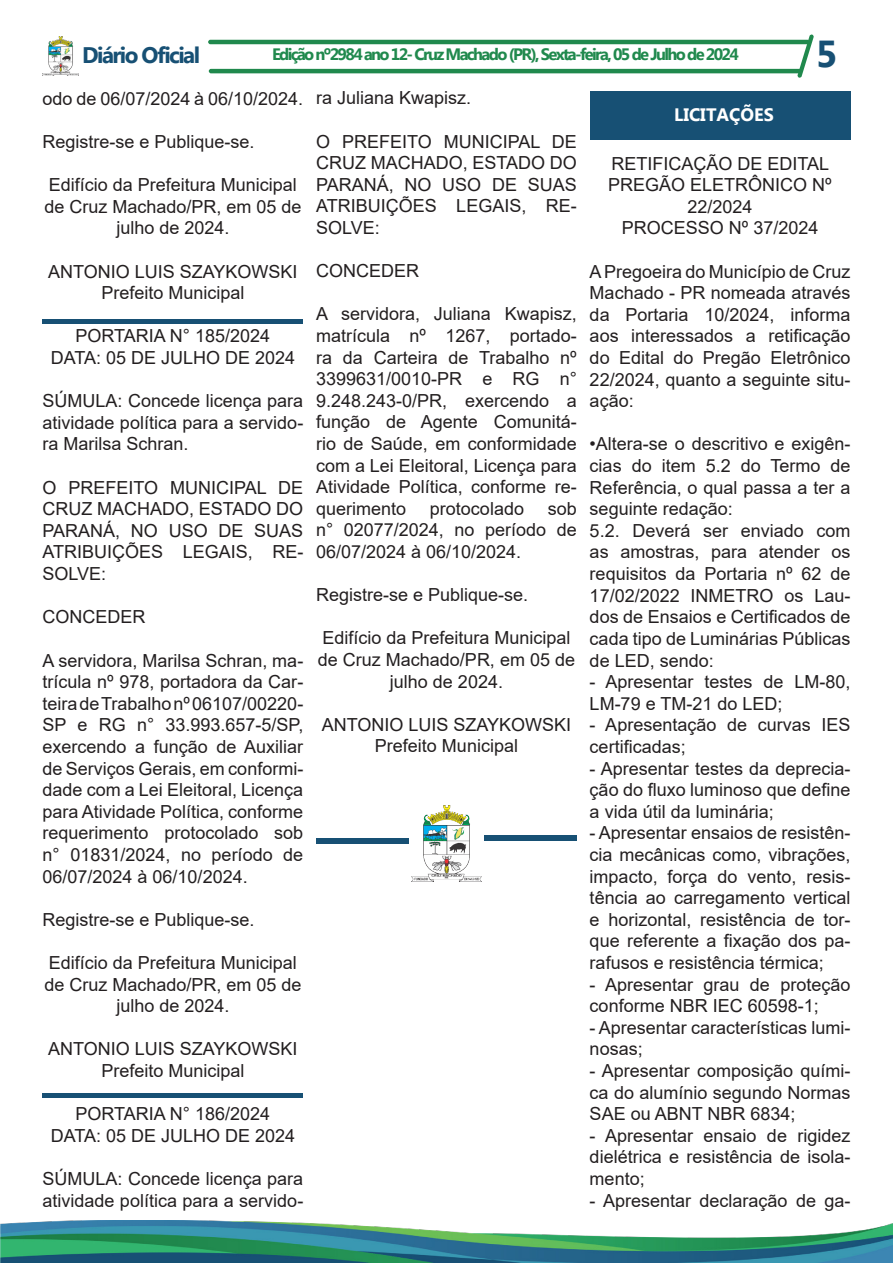
<style>
.page{position:relative;width:893px;height:1263px;background:#fff}
.page>*{position:absolute;margin:0;border:0;box-sizing:border-box;transform-origin:0 0}
.t1{font:700 37.5px "Myanmar Text";color:#175074}
.t2{font:700 22.5px "Myanmar Text";letter-spacing:-.07em;color:#175074}
.t3{font:18px/21.6px "Arial";color:#231f20;text-align:justify}
.t4{font:700 18px "Myanmar Text";color:#fff}
.t5{font:700 16.5px "Myanmar Text";letter-spacing:-.1em;color:#20894d}
</style>
<div class="page">
<hr style="left:208px;top:40px;width:602px;height:4px;background:#20894d;border-radius:2px">
<hr style="left:209px;top:69px;width:593px;height:4px;background:#20894d;border-radius:2px">
<img style="left:43px;top:37px;width:36px;height:38px">
<svg style="left:797px;top:34px;width:17px;height:44px"></svg>
<img style="left:0;top:1220px;width:893px;height:43px">
<svg style="left:43px;top:319px;width:260px;height:4px"></svg>
<svg style="left:43px;top:1093px;width:260px;height:4px"></svg>
<svg style="left:316px;top:838px;width:93px;height:5px"></svg>
<img style="left:411px;top:806px;width:71px;height:75px">
<svg style="left:484px;top:835px;width:93px;height:6px"></svg>
<div style="left:590px;top:91px;width:260px;height:49px;background:#175074"></div>
<p class="t2" style="left:82px;top:42px;width:119px">Diário Oficial</p>
<p class="t5" style="left:272px;top:45px;width:468px">Edição nº2984 ano 12- Cruz Machado (PR), Sexta-feira, 05 de Julho de 2024</p>
<p class="t1" style="left:816px;top:32px;width:23px">5</p>
<p class="t3" style="left:43px;top:88px;width:262px">odo de 06/07/2024 à 06/10/2024.</p>
<p class="t3" style="left:43px;top:131px;width:214px">Registre-se e Publique-se.</p>
<p class="t3" style="left:44px;top:174px;width:259px;text-align:center">Edifício da Prefeitura Municipal de Cruz Machado/PR, em 05 de julho de 2024.</p>
<p class="t3" style="left:48px;top:260px;width:251px">ANTONIO LUIS SZAYKOWSKI</p>
<p class="t3" style="left:101px;top:282px;width:145px">Prefeito Municipal</p>
<p class="t3" style="left:76px;top:325px;width:196px">PORTARIA N° 185/2024</p>
<p class="t3" style="left:51px;top:347px;width:246px">DATA: 05 DE JULHO DE 2024</p>
<p class="t3" style="left:43px;top:390px;width:262px">SÚMULA: Concede licença para atividade política para a servido&shy;ra Marilsa Schran.</p>
<p class="t3" style="left:43px;top:476px;width:262px">O PREFEITO MUNICIPAL DE CRUZ MACHADO, ESTADO DO PARANÁ, NO USO DE SUAS ATRIBUIÇÕES LEGAIS, RE-SOLVE:</p>
<p class="t3" style="left:43px;top:606px;width:104px">CONCEDER</p>
<p class="t3" style="left:43px;top:649px;width:262px">A servidora, Marilsa Schran, ma&shy;trícula nº 978, portadora da Car&shy;teira de Trabalho nº 06107/00220- SP e RG n° 33.993.657-5/SP, exercendo a função de Auxiliar de Serviços Gerais, em conformi&shy;dade com a Lei Eleitoral, Licença para Atividade Política, conforme requerimento protocolado sob n° 01831/2024, no período de 06/07/2024 à 06/10/2024.</p>
<p class="t3" style="left:43px;top:908px;width:214px">Registre-se e Publique-se.</p>
<p class="t3" style="left:44px;top:952px;width:259px;text-align:center">Edifício da Prefeitura Municipal de Cruz Machado/PR, em 05 de julho de 2024.</p>
<p class="t3" style="left:48px;top:1038px;width:251px">ANTONIO LUIS SZAYKOWSKI</p>
<p class="t3" style="left:101px;top:1060px;width:145px">Prefeito Municipal</p>
<p class="t3" style="left:76px;top:1103px;width:196px">PORTARIA N° 186/2024</p>
<p class="t3" style="left:51px;top:1124px;width:246px">DATA: 05 DE JULHO DE 2024</p>
<p class="t3" style="left:43px;top:1168px;width:262px">SÚMULA: Concede licença para atividade política para a servido-</p>
<p class="t3" style="left:316px;top:87px;width:157px">ra Juliana Kwapisz.</p>
<p class="t3" style="left:316px;top:130px;width:262px">O PREFEITO MUNICIPAL DE CRUZ MACHADO, ESTADO DO PARANÁ, NO USO DE SUAS ATRIBUIÇÕES LEGAIS, RE-SOLVE:</p>
<p class="t3" style="left:316px;top:260px;width:104px">CONCEDER</p>
<p class="t3" style="left:316px;top:303px;width:262px">A servidora, Juliana Kwapisz, matrícula nº 1267, portado&shy;ra da Carteira de Trabalho nº 3399631/0010-PR e RG n° 9.248.243-0/PR, exercendo a função de Agente Comunitá&shy;rio de Saúde, em conformidade com a Lei Eleitoral, Licença para Atividade Política, conforme re&shy;querimento</p>
<p class="t3" style="left:316px;top:498px;width:262px;text-indent:232px">sob n° 02077/2024, no período de 06/07/2024 à 06/10/2024.</p>
<p class="t3" style="left:316px;top:584px;width:214px">Registre-se e Publique-se.</p>
<p class="t3" style="left:318px;top:627px;width:259px;text-align:center">Edifício da Prefeitura Municipal de Cruz Machado/PR, em 05 de julho de 2024.</p>
<p class="t3" style="left:322px;top:714px;width:251px">ANTONIO LUIS SZAYKOWSKI</p>
<p class="t3" style="left:375px;top:735px;width:145px">Prefeito Municipal</p>
<p class="t3" style="left:430px;top:498px;width:96px">protocolado</p>
<p class="t4" style="left:674px;top:105px;width:101px">LICITAÇÕES</p>
<p class="t3" style="left:611px;top:152px;width:219px">RETIFICAÇÃO DE EDITAL</p>
<p class="t3" style="left:608px;top:174px;width:225px;text-align:center">PREGÃO ELETRÔNICO Nº<br>22/2024</p>
<p class="t3" style="left:622px;top:217px;width:198px">PROCESSO Nº 37/2024</p>
<p class="t3" style="left:590px;top:260px;width:262px">A Pregoeira do Município de Cruz Machado - PR nomeada através da Portaria 10/2024, informa aos interessados a retificação do Edital do Pregão Eletrônico 22/2024, quanto a seguinte situ&shy;ação:</p>
<p class="t3" style="left:590px;top:433px;width:262px">•Altera-se o descritivo e exigên&shy;cias do item 5.2 do Termo de Referência, o qual passa a ter a seguinte redação:</p>
<p class="t3" style="left:590px;top:520px;width:262px">5.2. Deverá ser enviado com as amostras, para atender os requisitos da Portaria nº 62 de 17/02/2022 INMETRO os Lau&shy;dos de Ensaios e Certificados de cada tipo de Luminárias Públicas de LED, sendo:</p>
<p class="t3" style="left:590px;top:671px;width:262px">- Apresentar testes de LM-80,<br>LM-79 e TM-21 do LED;</p>
<p class="t3" style="left:590px;top:714px;width:262px">- Apresentação de curvas IES certificadas;</p>
<p class="t3" style="left:590px;top:757px;width:262px">- Apresentar testes da deprecia&shy;ção do fluxo luminoso que define a vida útil da luminária;</p>
<p class="t3" style="left:590px;top:822px;width:262px">- Apresentar ensaios de resistên&shy;cia mecânicas como, vibrações, impacto, força do vento, resis&shy;tência ao carregamento vertical e horizontal, resistência de tor&shy;que referente a fixação dos pa&shy;rafusos e resistência térmica;</p>
<p class="t3" style="left:590px;top:973px;width:262px">- Apresentar grau de proteção conforme NBR IEC 60598-1;</p>
<p class="t3" style="left:590px;top:1016px;width:262px">- Apresentar características lumi&shy;nosas;</p>
<p class="t3" style="left:590px;top:1060px;width:262px">- Apresentar composição quími&shy;ca do alumínio segundo Normas SAE ou ABNT NBR 6834;</p>
<p class="t3" style="left:590px;top:1124px;width:262px">- Apresentar ensaio de rigidez dielétrica e resistência de isola&shy;mento;</p>
<p class="t3" style="left:590px;top:1189px;width:262px">- Apresentar declaração de ga-</p>
</div>
